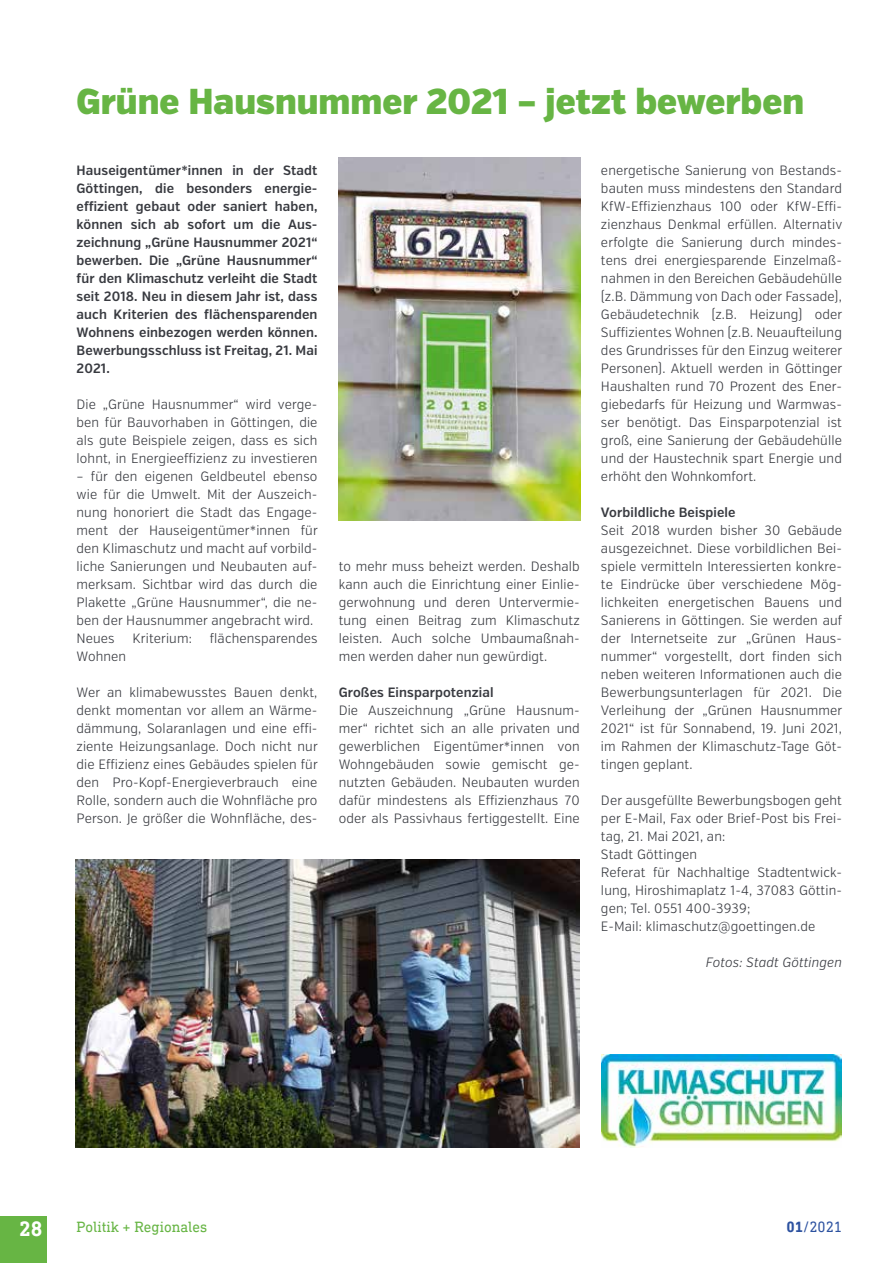
<style>
.page{position:relative;width:893px;height:1263px;background:#fff}
.page>*{position:absolute;margin:0;border:0;box-sizing:border-box;transform-origin:0 0}
.t1{font:900 36px "Verb Cond";color:#67b544}
.t2{font:700 21px "DIN Next Slab Pro";color:#fff}
.t3{font:15px "DIN Next Slab Pro";color:#67b544}
.t4{font:15px "DIN Next Slab Pro";color:#2d52a0}
.t5{font:300 13.5px/18px "Verb Cond";letter-spacing:.01em;color:#383a40;text-align:justify}
.t6{font:600 13.5px/18px "Verb Cond";letter-spacing:.01em;color:#383a40;text-align:justify}
.t7{font:italic 300 13.5px "Verb Cond";letter-spacing:.01em;color:#383a40}
.s1{font-weight:700}
</style>
<div class="page">
<div style="left:0;top:1216px;width:47px;height:47px;background:#67b544"></div>
<img style="left:338px;top:157px;width:242px;height:364px">
<img style="left:75px;top:859px;width:505px;height:288px">
<img style="left:601px;top:1054px;width:241px;height:93px">
<h1 class="t1" style="left:77px;top:79px;width:729px">Grüne Hausnummer 2021 – jetzt bewerben</h1>
<p class="t6" style="left:77px;top:162px;width:242px">Hauseigentümer*innen in der Stadt Göttingen, die besonders energie&shy;effizient gebaut oder saniert haben, können sich ab sofort um die Aus&shy;zeichnung „Grüne Hausnummer 2021“ bewerben. Die „Grüne Hausnummer“ für den Klimaschutz verleiht die Stadt seit 2018. Neu in diesem Jahr ist, dass auch Kriterien des flächensparenden Wohnens einbezogen werden können.<br>Bewerbungsschluss ist Freitag, 21. Mai 2021.</p>
<p class="t5" style="left:77px;top:396px;width:242px">Die „Grüne Hausnummer“ wird verge&shy;ben für Bauvorhaben in Göttingen, die als gute Beispiele zeigen, dass es sich lohnt, in Energieeffizienz zu investieren</p>
<p class="t5" style="left:77px;top:468px;width:243px;text-align:left">– für den eigenen Geldbeutel ebenso wie für die Umwelt. Mit der Auszeich&shy;nung honoriert die Stadt das Engage&shy;ment der Hauseigentümer*innen für den Klimaschutz und macht auf vorbild&shy;liche Sanierungen und Neubauten auf&shy;merksam. Sichtbar wird das durch die Plakette „Grüne Hausnummer“, die ne&shy;ben der Hausnummer angebracht wird.<br>Neues</p>
<p class="t5" style="left:133px;top:629px;width:61px">Kriterium:</p>
<p class="t5" style="left:210px;top:629px;width:109px">flächensparendes</p>
<p class="t5" style="left:77px;top:647px;width:51px">Wohnen</p>
<p class="t5" style="left:77px;top:683px;width:243px">Wer an klimabewusstes Bauen denkt, denkt momentan vor allem an Wärme&shy;dämmung, Solaranlagen und eine effi&shy;ziente Heizungsanlage. Doch nicht nur die Effizienz eines Gebäudes spielen für den Pro-Kopf-Energieverbrauch eine Rolle, sondern auch die Wohnfläche pro Person. Je größer die Wohnfläche, des-</p>
<p class="t5" style="left:339px;top:557px;width:242px">to mehr muss beheizt werden. Deshalb kann auch die Einrichtung einer Einlie&shy;gerwohnung und deren Untervermie&shy;tung einen Beitrag zum Klimaschutz leisten. Auch solche Umbaumaßnah&shy;men werden daher nun gewürdigt.</p>
<p class="t6" style="left:339px;top:683px;width:156px">Großes Einsparpotenzial</p>
<p class="t5" style="left:339px;top:701px;width:242px">Die Auszeichnung „Grüne Hausnum&shy;mer“ richtet sich an alle privaten und gewerblichen Eigentümer*innen von Wohngebäuden sowie gemischt ge&shy;nutzten Gebäuden. Neubauten wurden dafür mindestens als Effizienzhaus 70 oder als Passivhaus fertiggestellt. Eine</p>
<p class="t5" style="left:601px;top:161px;width:243px">energetische Sanierung von Bestands&shy;bauten muss mindestens den Standard KfW-Effizienzhaus 100 oder KfW-Effi&shy;zienzhaus Denkmal erfüllen. Alternativ erfolgte die Sanierung durch mindes&shy;tens drei energiesparende Einzelmaß&shy;nahmen in den Bereichen Gebäudehülle (z.B. Dämmung von Dach oder Fassade), Gebäudetechnik (z.B. Heizung) oder Suffizientes Wohnen (z.B. Neuaufteilung des Grundrisses für den Einzug weiterer Personen). Aktuell werden in Göttinger Haushalten rund 70 Prozent des Ener&shy;giebedarfs für Heizung und Warmwas&shy;ser benötigt. Das Einsparpotenzial ist groß, eine Sanierung der Gebäudehülle und der Haustechnik spart Energie und erhöht den Wohnkomfort.</p>
<p class="t6" style="left:601px;top:503px;width:136px">Vorbildliche Beispiele</p>
<p class="t5" style="left:601px;top:521px;width:243px">Seit 2018 wurden bisher 30 Gebäude ausgezeichnet. Diese vorbildlichen Bei&shy;spiele vermitteln Interessierten konkre&shy;te Eindrücke über verschiedene Mög&shy;lichkeiten energetischen Bauens und Sanierens in Göttingen. Sie werden auf der Internetseite zur „Grünen Haus&shy;nummer“ vorgestellt, dort finden sich neben weiteren Informationen auch die Bewerbungsunterlagen für 2021. Die Verleihung der „Grünen Hausnummer 2021“ ist für Sonnabend, 19. Juni 2021, im Rahmen der Klimaschutz-Tage Göt&shy;tingen geplant.</p>
<p class="t5" style="left:601px;top:791px;width:242px;text-align:left">Der ausgefüllte Bewerbungsbogen geht per E-Mail, Fax oder Brief-Post bis Frei&shy;tag, 21. Mai 2021, an:<br>Stadt Göttingen<br>Referat für Nachhaltige Stadtentwick&shy;lung, Hiroshimaplatz 1-4, 37083 Göttin&shy;gen; Tel. 0551 400-3939;<br>E-Mail: klimaschutz@goettingen.de</p>
<p class="t7" style="left:706px;top:954px;width:137px">Fotos: Stadt Göttingen</p>
<h2 class="t2" style="left:19px;top:1217px;width:25px">28</h2>
<p class="t3" style="left:77px;top:1218px;width:132px">Politik + Regionales</p>
<p class="t4" style="left:786px;top:1218px;width:57px"><span class="s1">01</span>/2021</p>
</div>
